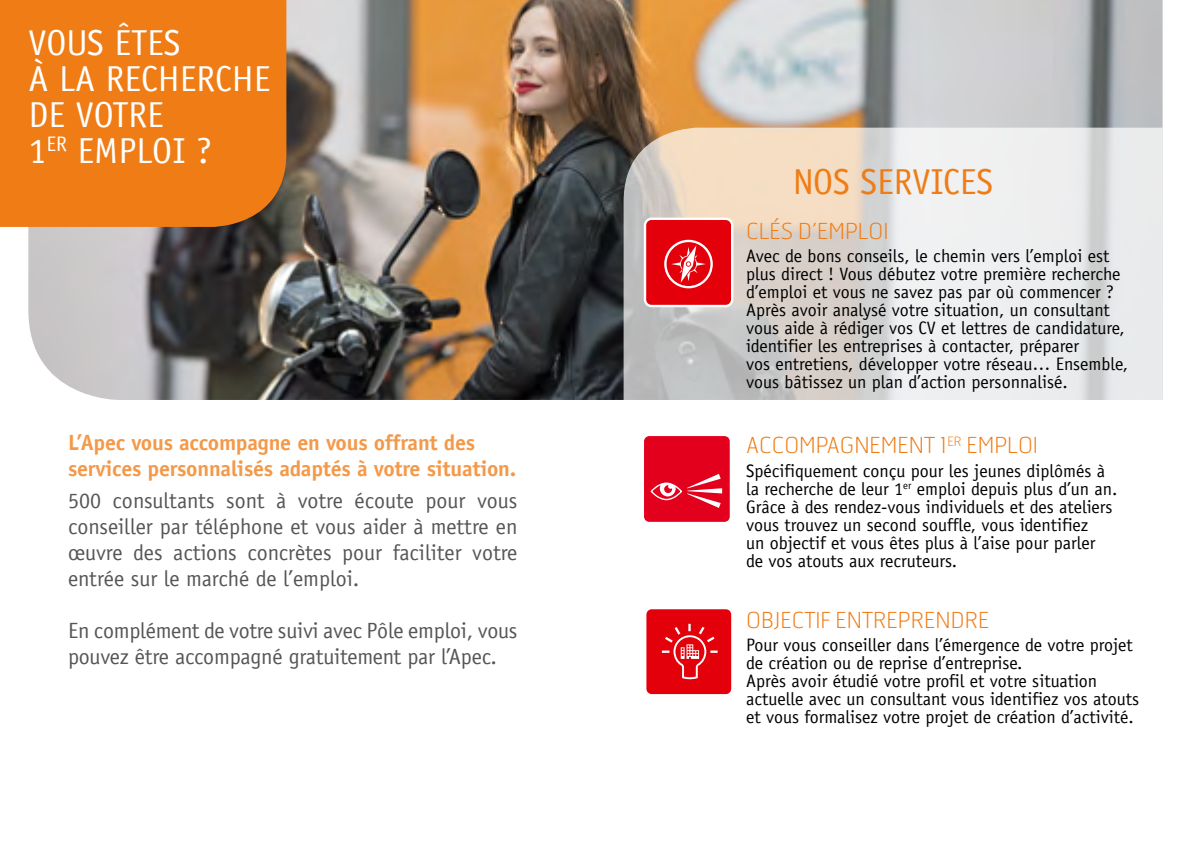
<style>
.page{position:relative;width:1191px;height:851px;background:#fff}
.page>*{position:absolute;margin:0;border:0;box-sizing:border-box;transform-origin:0 0}
.t1{font:36px/36px "Officina Sans";color:#fff}
.t2{font:36px "Officina Sans";color:#ef7c15}
.t3{font:22px/26px "Officina Sans";letter-spacing:-.01em;color:#565655;text-align:justify}
.t4{font:700 22px/26px "Officina Sans";letter-spacing:-.01em;color:#f49949}
.t5{font:100 22px "Hermes";color:#ef7c15}
.t6{font:18px/18px "Officina Sans";color:#000}
</style>
<div class="page">
<img style="left:28px;top:0;width:1134px;height:400px">
<svg style="left:623px;top:128px;width:539px;height:272px"></svg>
<div style="left:0;top:0;width:286px;height:227px;background:#ef7c15"></div>
<div style="left:645px;top:608px;width:87px;height:87px;background:#e3000b;border-radius:6px"></div>
<div style="left:644px;top:606px;width:89px;height:90px;border:2px solid #fff;border-radius:6px"></div>
<svg style="left:662px;top:623px;width:55px;height:56px"></svg>
<svg style="left:644px;top:217px;width:89px;height:90px;background:#e72d36"></svg>
<svg style="left:644px;top:436px;width:86px;height:86px;background:#e5142e"></svg>
<h1 class="t1" style="left:28px;top:25px;width:239px">Vous êtes<br>à la recherche de votre<br>1<sup>er</sup> emploi ?</h1>
<p class="t4" style="left:68px;top:429px;width:450px">L’Apec vous accompagne en vous offrant des services personnalisés adaptés à votre situation.</p>
<p class="t3" style="left:68px;top:487px;width:451px">500 consultants sont à votre écoute pour vous conseiller par téléphone et vous aider à mettre en œuvre des actions concrètes pour faciliter votre entrée sur le marché de l’emploi.</p>
<p class="t3" style="left:68px;top:617px;width:451px">En complément de votre suivi avec Pôle emploi, vous pouvez être accompagné gratuitement par l’Apec.</p>
<h1 class="t2" style="left:793px;top:161px;width:202px">NOS SERVICES</h1>
<p class="t5" style="left:746px;top:217px;width:144px">CLÉS D’EMPLOI</p>
<p class="t6" style="left:746px;top:246px;width:383px">Avec de bons conseils, le chemin vers l’emploi est plus direct ! Vous débutez votre première recherche d’emploi et vous ne savez pas par où commencer ?<br>Après avoir analysé votre situation, un consultant vous aide à rédiger vos CV et lettres de candidature, identifier les entreprises à contacter, préparer<br>vos entretiens, développer votre réseau… Ensemble, vous bâtissez un plan d’action personnalisé.</p>
<p class="t5" style="left:746px;top:431px;width:293px">ACCOMPAGNEMENT 1<sup>ER</sup> EMPLOI</p>
<p class="t6" style="left:746px;top:461px;width:373px">Spécifiquement conçu pour les jeunes diplômés à la recherche de leur 1<sup>er</sup> emploi depuis plus d’un an.<br>Grâce à des rendez-vous individuels et des ateliers vous trouvez un second souffle, vous identifiez<br>un objectif et vous êtes plus à l’aise pour parler<br>de vos atouts aux recruteurs.</p>
<p class="t5" style="left:746px;top:606px;width:45px">OBJECTI</p>
<p class="t5" style="left:820px;top:606px;width:29px">F ENTREPREN</p>
<p class="t5" style="left:950px;top:606px;width:26px">DRE</p>
<p class="t6" style="left:746px;top:635px;width:394px">Pour vous conseiller dans l’émergence de votre projet de création ou de reprise d’entreprise.<br>Après avoir étudié votre profil et votre situation actuelle avec un consultant vous identifiez vos atouts et vous formalisez votre projet de création d’activité.</p>
</div>
